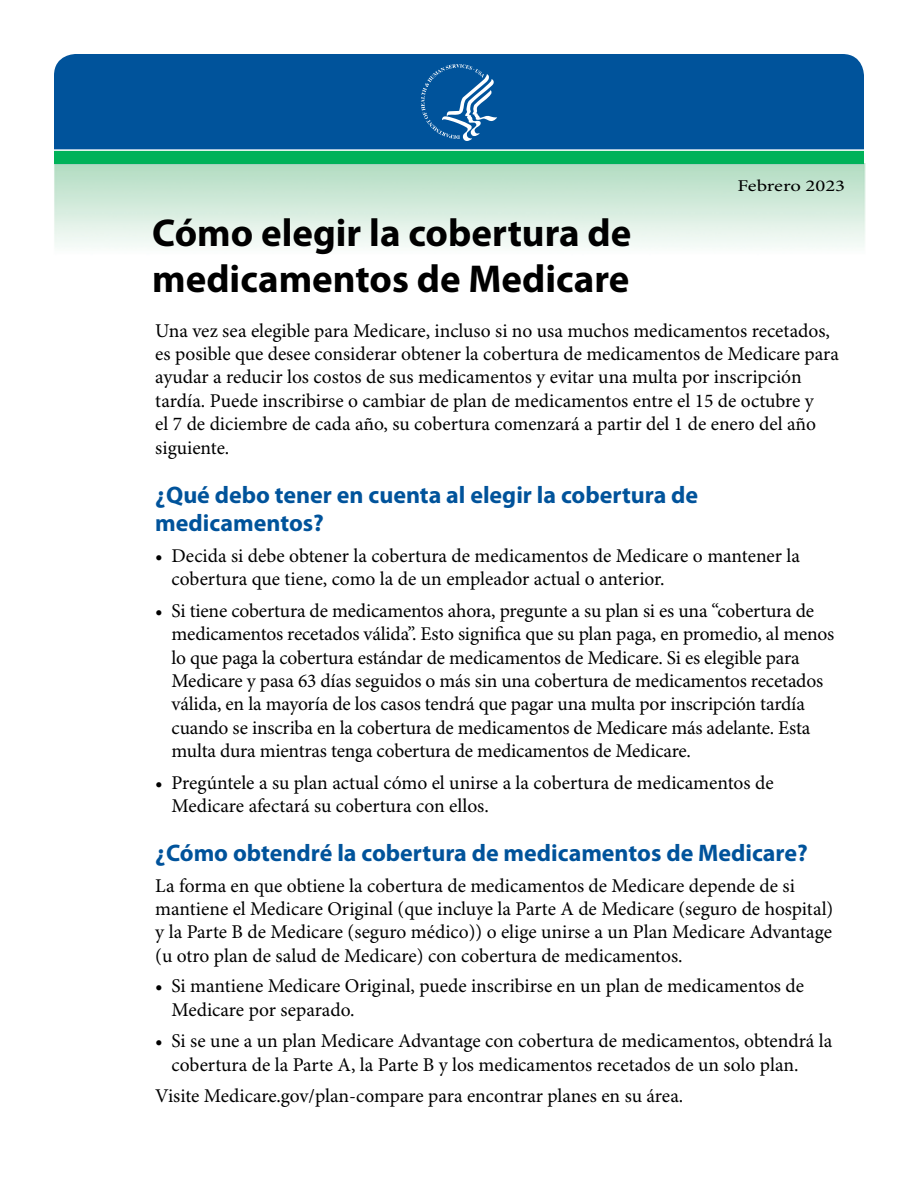
<style>
.page{position:relative;width:918px;height:1188px;background:#fff}
.page>*{position:absolute;margin:0;border:0;box-sizing:border-box;transform-origin:0 0}
.t1{font:700 39px/46.8px "Myriad Pro";color:#000}
.Fact_Sheet_Subheader{font:700 24px/28.8px "Myriad Pro";color:#00539b}
.Fact_Sheet_Bullets{font:19.5px/23.4px "Minion Pro";letter-spacing:-.01em;color:#000}
.Fact_Sheet_Text_Last{font:19.5px/23.4px "Minion Pro";color:#000}
.Fact_Sheet_Text{font:19.5px/23.4px "Minion Pro";color:#000}
.t2{font:16.5px "Minion Pro";letter-spacing:-.005em;color:#000;scale:1.25 1}
</style>
<div class="page">
<div style="left:54px;top:54px;width:810px;height:95px;background:#00539b"></div>
<div style="left:54px;top:150px;width:810px;height:14px;background:#00b259"></div>
<hr style="left:54px;top:149px;width:810px;height:2px;background:#fff">
<svg style="left:421px;top:64px;width:76px;height:77px;background:#2a6fab"></svg>
<h1 class="t1" style="left:152px;top:210px;width:481px">Cómo elegir la cobertura de medicamentos de Medicare</h1>
<h1 class="t2" style="left:737px;top:176px;width:88px">Febrero 2023</h1>
<p class="Fact_Sheet_Text_Last" style="left:155px;top:320px;width:685px">Una vez sea elegible para Medicare, incluso si no usa muchos medicamentos recetados, es posible que desee considerar obtener la cobertura de medicamentos de Medicare para ayudar a reducir los costos de sus medicamentos y evitar una multa por inscripción tardía. Puede inscribirse o cambiar de plan de medicamentos entre el 15 de octubre y<br>el 7 de diciembre de cada año, su cobertura comenzará a partir del 1 de enero del año siguiente.</p>
<h2 class="Fact_Sheet_Subheader" style="left:155px;top:481px;width:544px">¿Qué debo tener en cuenta al elegir la cobertura de medicamentos?</h2>
<p class="Fact_Sheet_Bullets" style="left:172px;top:545px;width:630px;text-indent:-16px">• Decida si debe obtener la cobertura de medicamentos de Medicare o mantener la cobertura que tiene, como la de un empleador actual o anterior.</p>
<p class="Fact_Sheet_Bullets" style="left:172px;top:600px;width:664px;text-indent:-16px">• Si tiene cobertura de medicamentos ahora, pregunte a su plan si es una “cobertura de medicamentos recetados válida”. Esto significa que su plan paga, en promedio, al menos lo que paga la cobertura estándar de medicamentos de Medicare. Si es elegible para Medicare y pasa 63 días seguidos o más sin una cobertura de medicamentos recetados válida, en la mayoría de los casos tendrá que pagar una multa por inscripción tardía cuando se inscriba en la cobertura de medicamentos de Medicare más adelante. Esta multa dura mientras tenga cobertura de medicamentos de Medicare.</p>
<p class="Fact_Sheet_Bullets" style="left:172px;top:772px;width:604px;text-indent:-16px">• Pregúntele a su plan actual cómo el unirse a la cobertura de medicamentos de<br>Medicare afectará su cobertura con ellos.</p>
<h2 class="Fact_Sheet_Subheader" style="left:155px;top:839px;width:654px">¿Cómo obtendré la cobertura de medicamentos de Medicare?</h2>
<h3 class="Fact_Sheet_Text" style="left:155px;top:874px;width:680px">La forma en que obtiene la cobertura de medicamentos de Medicare depende de si mantiene el Medicare Original (que incluye la Parte A de Medicare (seguro de hospital) y la Parte B de Medicare (seguro médico)) o elige unirse a un Plan Medicare Advantage (u otro plan de salud de Medicare) con cobertura de medicamentos.</h3>
<p class="Fact_Sheet_Bullets" style="left:172px;top:975px;width:634px;text-indent:-16px">• Si mantiene Medicare Original, puede inscribirse en un plan de medicamentos de<br>Medicare por separado.</p>
<p class="Fact_Sheet_Bullets" style="left:172px;top:1030px;width:662px;text-indent:-16px">• Si se une a un plan Medicare Advantage con cobertura de medicamentos, obtendrá la cobertura de la Parte A, la Parte B y los medicamentos recetados de un solo plan.</p>
<h3 class="Fact_Sheet_Text" style="left:155px;top:1085px;width:530px">Visite Medicare.gov/plan-compare para encontrar planes en su área.</h3>
</div>
